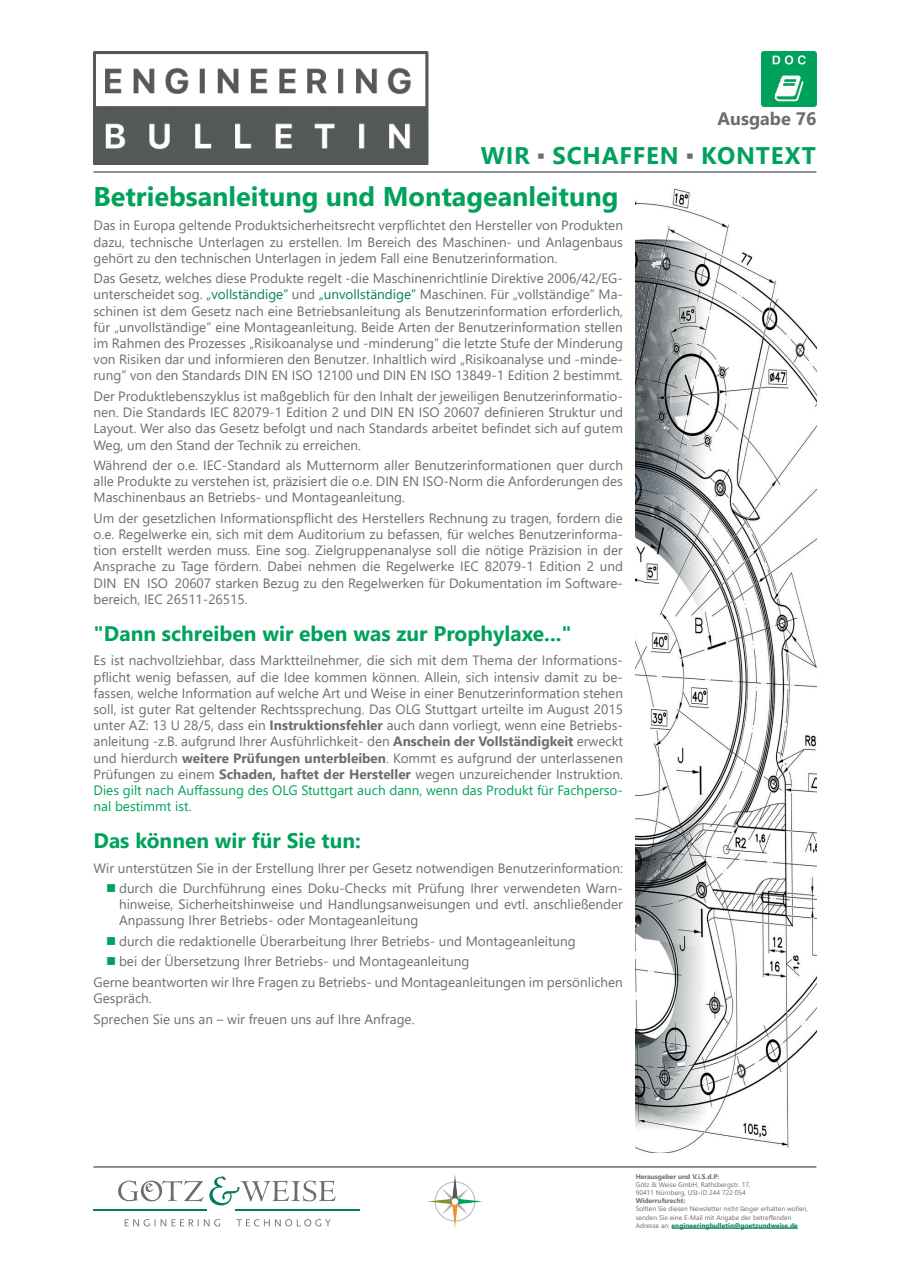
<style>
.page{position:relative;width:910px;height:1280px;background:#fff}
.page>*{position:absolute;margin:0;border:0;box-sizing:border-box;transform-origin:0 0}
.t1{font:700 27px "Segoe UI";color:#00a25b}
.t2{font:700 24px "Segoe UI";letter-spacing:.035em;color:#00a25b}
.t3{font:700 21px "Segoe UI";color:#00a25b}
.t4{font:700 18px "Segoe UI";color:#6c6d70}
.t5{font:13.5px/16.2px "Segoe UI";color:#6c6d70;text-align:justify}
.t6{font:6.75px/8.1px "Segoe UI";color:#6c6d70}
.t7{font:700 6.75px "Segoe UI";color:#6c6d70}
.s1{color:#6c6d70}
.s2{color:#007e5f}
.s3{font-weight:700}
.s4{color:#00a25b}
.s5{font-weight:700;color:#007e5f}
</style>
<div class="page">
<svg style="left:118px;top:1176px;width:218px;height:29px"></svg>
<hr style="left:94px;top:1210px;width:113px;height:1px;background:#007e5f">
<hr style="left:235px;top:1210px;width:125px;height:1px;background:#007e5f">
<svg style="left:125px;top:1219px;width:206px;height:7px"></svg>
<img style="left:427px;top:1175px;width:56px;height:54px">
<img style="left:94px;top:51px;width:334px;height:113px">
<img style="left:761px;top:51px;width:55px;height:55px">
<hr style="left:94px;top:171px;width:722px;height:2px;background:#6c6d70">
<hr style="left:94px;top:1166px;width:722px;height:2px;background:#6c6d70">
<img style="left:636px;top:189px;width:180px;height:963px">
<hr style="left:672px;top:1228px;width:126px;height:1px;background:#007e5f">
<h3 class="t4" style="left:718px;top:101px;width:100px">Ausgabe 76</h3>
<h2 class="t2" style="left:481px;top:133px;width:337px">WIR <span class="s1">▪</span> SCHAFFEN <span class="s1">▪</span> KONTEXT</h2>
<h1 class="t1" style="left:94px;top:171px;width:526px">Betriebsanleitung und Montageanleitung</h1>
<p class="t5" style="left:94px;top:216px;width:531px">Das in Europa geltende Produktsicherheitsrecht verpflichtet den Hersteller von Produkten dazu, technische Unterlagen zu erstellen. Im Bereich des Maschinen- und Anlagenbaus gehört zu den technischen Unterlagen in jedem Fall eine Benutzerinformation.</p>
<p class="t5" style="left:94px;top:269px;width:531px">Das Gesetz, welches diese Produkte regelt -die Maschinenrichtlinie Direktive 2006/42/EG&shy;unterscheidet sog. <span class="s2">„vollständige”</span> und <span class="s2">„unvollständige”</span> Maschinen. Für „vollständige” Ma&shy;schinen ist dem Gesetz nach eine Betriebsanleitung als Benutzerinformation erforderlich, für „unvollständige” eine Montageanleitung. Beide Arten der Benutzerinformation stellen im Rahmen des Prozesses „Risikoanalyse und -minderung” die letzte Stufe der Minderung von Risiken dar und informieren den Benutzer. Inhaltlich wird „Risikoanalyse und -minde&shy;rung” von den Standards DIN EN ISO 12100 und DIN EN ISO 13849-1 Edition 2 bestimmt.</p>
<p class="t5" style="left:94px;top:387px;width:531px">Der Produktlebenszyklus ist maßgeblich für den Inhalt der jeweiligen Benutzerinformatio&shy;nen. Die Standards IEC 82079-1 Edition 2 und DIN EN ISO 20607 definieren Struktur und Layout. Wer also das Gesetz befolgt und nach Standards arbeitet befindet sich auf gutem Weg, um den Stand der Technik zu erreichen.</p>
<p class="t5" style="left:94px;top:456px;width:531px">Während der o.e. IEC-Standard als Mutternorm aller Benutzerinformationen quer durch alle Produkte zu verstehen ist, präzisiert die o.e. DIN EN ISO-Norm die Anforderungen des Maschinenbaus an Betriebs- und Montageanleitung.</p>
<p class="t5" style="left:94px;top:509px;width:531px">Um der gesetzlichen Informationspflicht des Herstellers Rechnung zu tragen, fordern die o.e. Regelwerke ein, sich mit dem Auditorium zu befassen, für welches Benutzerinforma&shy;tion erstellt werden muss. Eine sog. Zielgruppenanalyse soll die nötige Präzision in der Ansprache zu Tage fördern. Dabei nehmen die Regelwerke IEC 82079-1 Edition 2 und DIN EN ISO 20607 starken Bezug zu den Regelwerken für Dokumentation im Software&shy;bereich, IEC 26511-26515.</p>
<h3 class="t3" style="left:94px;top:613px;width:480px">"Dann schreiben wir eben was zur Prophylaxe..."</h3>
<p class="t5" style="left:94px;top:651px;width:531px">Es ist nachvollziehbar, dass Marktteilnehmer, die sich mit dem Thema der Informations&shy;pflicht wenig befassen, auf die Idee kommen können. Allein, sich intensiv damit zu be&shy;fassen, welche Information auf welche Art und Weise in einer Benutzerinformation stehen soll, ist guter Rat geltender Rechtssprechung. Das OLG Stuttgart urteilte im August 2015 unter AZ: 13 U 28/5, dass ein <span class="s3">Instruktionsfehler</span> auch dann vorliegt, wenn eine Betriebs&shy;anleitung -z.B. aufgrund Ihrer Ausführlichkeit- den <span class="s3">Anschein der Vollständigkeit</span> erweckt und hierdurch <span class="s3">weitere Prüfungen unterbleiben</span>. Kommt es aufgrund der unterlassenen Prüfungen zu einem <span class="s3">Schaden, haftet der Hersteller</span> wegen unzureichender Instruktion.<br><span class="s4">Dies gilt nach Auffassung des OLG Stuttgart auch dann, wenn das Produkt für Fachperso&shy;nal bestimmt ist.</span></p>
<h3 class="t3" style="left:94px;top:821px;width:269px">Das können wir für Sie tun:</h3>
<p class="t5" style="left:94px;top:856px;width:531px;line-height:20.4px;text-align:right">Wir unterstützen Sie in der Erstellung Ihrer per Gesetz notwendigen Benutzerinformation: durch die Durchführung eines Doku-Checks mit Prüfung Ihrer verwendeten Warn-</p>
<p class="t5" style="left:119px;top:895px;width:505px">hinweise, Sicherheitshinweise und Handlungsanweisungen und evtl. anschließender<br>Anpassung Ihrer Betriebs- oder Montageanleitung</p>
<p class="t5" style="left:119px;top:932px;width:458px">durch die redaktionelle Überarbeitung Ihrer Betriebs- und Montageanleitung</p>
<p class="t5" style="left:119px;top:952px;width:352px">bei der Übersetzung Ihrer Betriebs- und Montageanleitung</p>
<p class="t5" style="left:94px;top:973px;width:531px">Gerne beantworten wir Ihre Fragen zu Betriebs- und Montageanleitungen im persönlichen</p>
<p class="t5" style="left:94px;top:987px;width:323px;line-height:20.4px">Gespräch.<br>Sprechen Sie uns an – wir freuen uns auf Ihre Anfrage.</p>
<p class="t7" style="left:636px;top:1170px;width:85px">Herausgeber und V.i.S.d.P:</p>
<p class="t6" style="left:636px;top:1180px;width:116px">Götz &amp; Weise GmbH, Rathsbergstr. 17,<br>90411 Nürnberg, USt-ID 244 722 054</p>
<p class="t7" style="left:636px;top:1194px;width:51px">Widerrufsrecht:</p>
<p class="t6" style="left:636px;top:1204px;width:174px">Sollten Sie diesen Newsletter nicht länger erhalten wollen, senden Sie eine E-Mail mit Angabe der betreffenden<br>Adresse an: <span class="s5">engineeringbulletin@goetzundweise.de</span></p>
</div>
